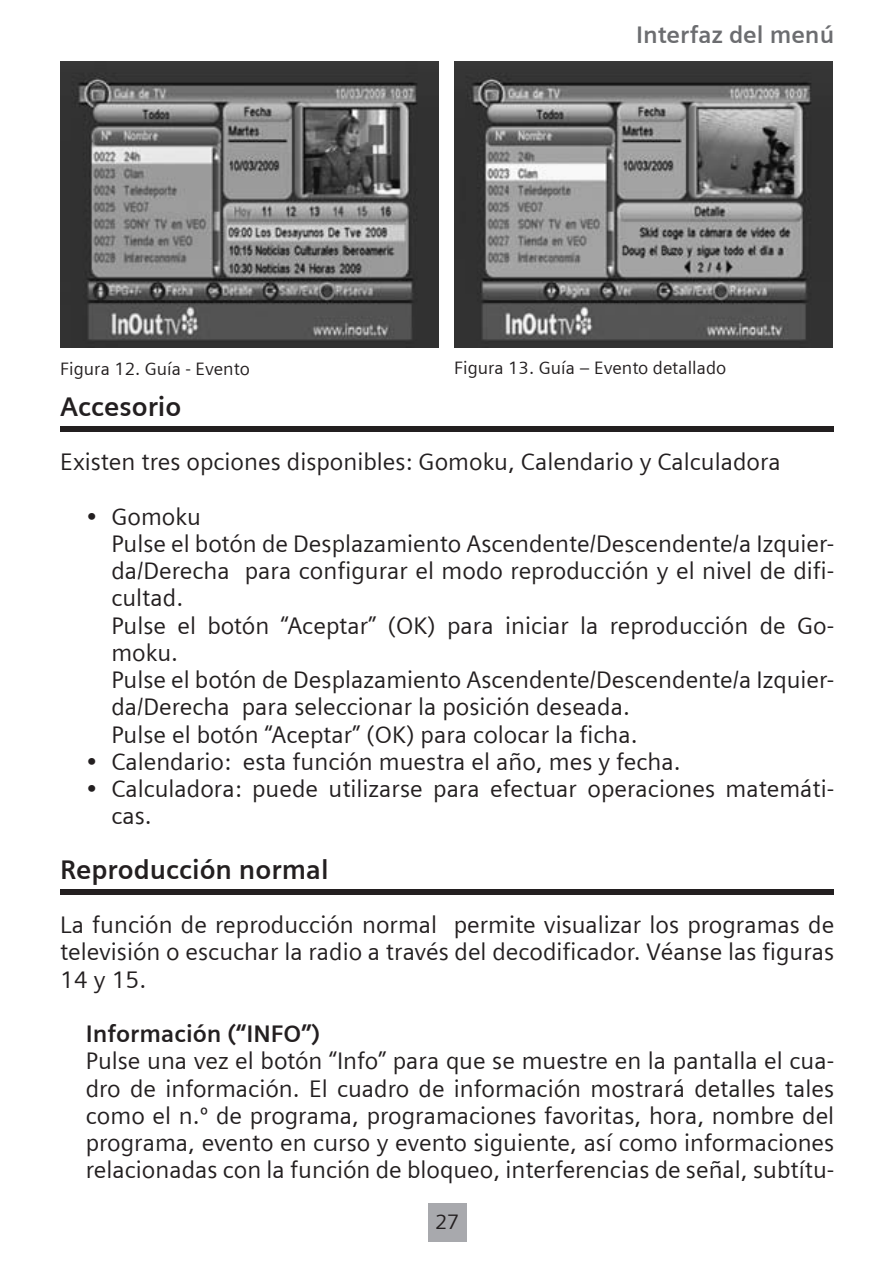
<style>
.page{position:relative;width:895px;height:1264px;background:#fff}
.page>*{position:absolute;margin:0;border:0;box-sizing:border-box;transform-origin:0 0}
.manual{font:700 27px "Siemens Sans";color:#231f20}
.manual-2{font:24px/27.3px "Siemens Sans";color:#231f20;text-align:justify}
.viñetas{font:24px/27.3px "Siemens Sans";color:#231f20}
.manual-3{font:700 24px "Siemens Sans";color:#231f20}
.t1{font:700 24px "Siemens Sans";color:#6c6d70}
.t2{font:21px "Siemens Sans";color:#231f20}
.manual-4{font:18px "Siemens Sans";color:#231f20}
</style>
<div class="page">
<div style="left:428px;top:1203px;width:38px;height:38px;background:#a8a9ad"></div>
<img style="left:60px;top:62px;width:378px;height:285px">
<img style="left:454px;top:62px;width:378px;height:285px">
<div style="left:60px;top:426px;width:774px;height:5px;background:#231f20"></div>
<div style="left:60px;top:888px;width:774px;height:6px;background:#231f20"></div>
<p class="t1" style="left:636px;top:21px;width:200px">Interfaz del menú</p>
<p class="manual-4" style="left:60px;top:359px;width:191px">Figura 12. Guía - Evento</p>
<p class="manual-4" style="left:454px;top:357px;width:274px">Figura 13. Guía – Evento detallado</p>
<p class="manual" style="left:60px;top:391px;width:123px">Accesorio</p>
<p class="manual-2" style="left:60px;top:448px;width:722px">Existen tres opciones disponibles: Gomoku, Calendario y Calculadora</p>
<p class="viñetas" style="left:86px;top:503px;width:117px">• Gomoku</p>
<p class="viñetas" style="left:111px;top:530px;width:724px;text-align:justify">Pulse el botón de Desplazamiento Ascendente/Descendente/a Izquier&shy;da/Derecha para configurar el modo reproducción y el nivel de difi&shy;cultad.</p>
<p class="viñetas" style="left:111px;top:612px;width:724px">Pulse el botón “Aceptar” (OK) para iniciar la reproducción de Go&shy;moku.</p>
<p class="viñetas" style="left:111px;top:666px;width:724px">Pulse el botón de Desplazamiento Ascendente/Descendente/a Izquier&shy;da/Derecha para seleccionar la posición deseada.</p>
<p class="viñetas" style="left:111px;top:720px;width:528px">Pulse el botón “Aceptar” (OK) para colocar la ficha.</p>
<p class="viñetas" style="left:86px;top:748px;width:596px">• Calendario: esta función muestra el año, mes y fecha.</p>
<p class="viñetas" style="left:111px;top:775px;width:724px;text-indent:-26px">• Calculadora: puede utilizarse para efectuar operaciones matemáti&shy;cas.</p>
<p class="manual" style="left:60px;top:854px;width:270px">Reproducción normal</p>
<p class="manual-2" style="left:60px;top:911px;width:775px">La función de reproducción normal permite visualizar los programas de televisión o escuchar la radio a través del decodificador. Véanse las figuras 14 y 15.</p>
<p class="manual-3" style="left:86px;top:1020px;width:236px">Información (“INFO”)</p>
<p class="manual-2" style="left:86px;top:1047px;width:750px">Pulse una vez el botón “Info” para que se muestre en la pantalla el cua&shy;dro de información. El cuadro de información mostrará detalles tales como el n.º de programa, programaciones favoritas, hora, nombre del programa, evento en curso y evento siguiente, así como informaciones relacionadas con la función de bloqueo, interferencias de señal, subtítu-</p>
<p class="t2" style="left:435px;top:1210px;width:26px">27</p>
</div>
